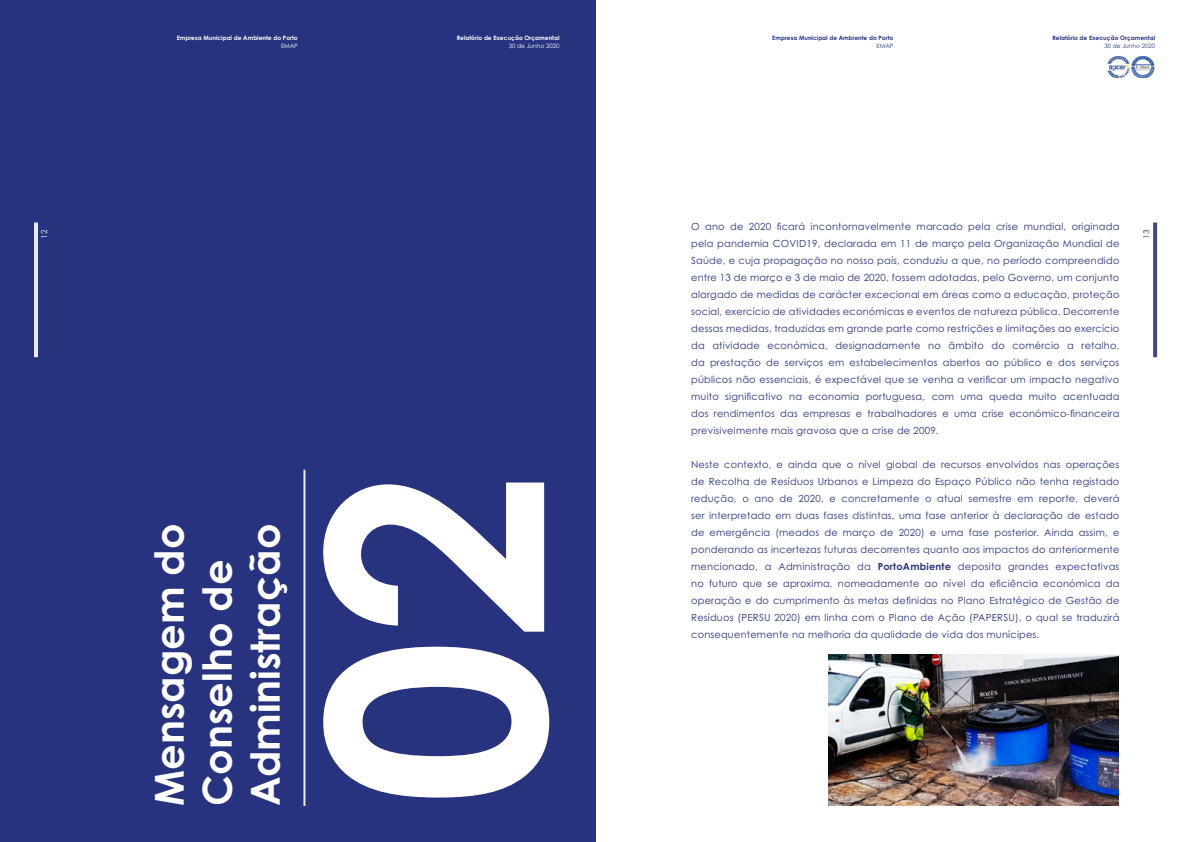
<style>
.page{position:relative;width:1191px;height:842px;background:#fff}
.page>*{position:absolute;margin:0;border:0;box-sizing:border-box;transform-origin:0 0}
.t1{font:700 300px "Century Gothic Pro";color:#fff}
.t2{font:700 40px/48px "Century Gothic Pro";color:#fff}
.t3{font:9.8px/17px "Century Gothic Pro";letter-spacing:.02em;color:#283380;text-align:justify}
.t4{font:8px "Century Gothic Pro";color:#283380}
.t5{font:8px "Century Gothic Pro";color:#fff}
.t6{font:700 6px "Century Gothic Pro";color:#283380}
.t7{font:700 6px "Century Gothic Pro";color:#fff}
.t8{font:6px "Century Gothic Pro";color:#283380}
.t9{font:6px "Century Gothic Pro";color:#fff}
.s1{font-weight:700}
</style>
<div class="page">
<svg style="left:1153px;top:223px;width:4px;height:134px"></svg>
<img style="left:1107px;top:56px;width:48px;height:22px">
<div style="left:0;top:0;width:595px;height:842px;background:#283380"></div>
<hr style="left:34px;top:223px;width:4px;height:134px;background:#e9eaf2">
<hr style="left:303px;top:470px;width:2px;height:336px;background:#fff">
<img style="left:828px;top:655px;width:290px;height:151px">
<p class="t5" style="left:40px;top:239px;width:10px;rotate:-90deg">12</p>
<p class="t7" style="left:177px;top:35px;width:123px">Empresa Municipal de Ambiente do Porto</p>
<p class="t9" style="left:281px;top:42px;width:18px">EMAP</p>
<p class="t7" style="left:457px;top:35px;width:104px">Relatório de Execução Orçamental</p>
<p class="t9" style="left:509px;top:42px;width:52px">30 de Junho 2020</p>
<h2 class="t2" style="left:144px;top:806px;width:284px;rotate:-90deg">Mensagem do<br>Conselho de<br>Administração</h2>
<h1 class="t1" style="left:248px;top:806px;width:337px;rotate:-90deg">02</h1>
<p class="t6" style="left:772px;top:35px;width:123px">Empresa Municipal de Ambiente do Porto</p>
<p class="t8" style="left:876px;top:42px;width:18px">EMAP</p>
<p class="t6" style="left:1052px;top:35px;width:104px">Relatório de Execução Orçamental</p>
<p class="t8" style="left:1104px;top:42px;width:52px">30 de Junho 2020</p>
<p class="t3" style="left:691px;top:218px;width:430px">O ano de 2020 ficará incontornavelmente marcado pela crise mundial, originada pela pandemia COVID19, declarada em 11 de março pela Organização Mundial de Saúde, e cuja propagação no nosso país, conduziu a que, no período compreendido entre 13 de março e 3 de maio de 2020, fossem adotadas, pelo Governo, um conjunto alargado de medidas de carácter excecional em áreas como a educação, proteção social, exercício de atividades económicas e eventos de natureza pública. Decorrente dessas medidas, traduzidas em grande parte como restrições e limitações ao exercício da atividade económica, designadamente no âmbito do comércio a retalho, da prestação de serviços em estabelecimentos abertos ao público e dos serviços públicos não essenciais, é expectável que se venha a verificar um impacto negativo muito significativo na economia portuguesa, com uma queda muito acentuada dos rendimentos das empresas e trabalhadores e uma crise económico-financeira previsivelmente mais gravosa que a crise de 2009.</p>
<p class="t3" style="left:691px;top:456px;width:430px">Neste contexto, e ainda que o nível global de recursos envolvidos nas operações de Recolha de Resíduos Urbanos e Limpeza do Espaço Público não tenha registado redução, o ano de 2020, e concretamente o atual semestre em reporte, deverá ser interpretado em duas fases distintas, uma fase anterior à declaração de estado de emergência (meados de março de 2020) e uma fase posterior. Ainda assim, e ponderando as incertezas futuras decorrentes quanto aos impactos do anteriormente mencionado, a Administração da <span class="s1">PortoAmbiente</span> deposita grandes expectativas no futuro que se aproxima, nomeadamente ao nível da eficiência económica da operação e do cumprimento às metas definidas no Plano Estratégico de Gestão de Resíduos (PERSU 2020) em linha com o Plano de Ação (PAPERSU), o qual se traduzirá consequentemente na melhoria da qualidade de vida dos munícipes.</p>
<p class="t4" style="left:1141px;top:239px;width:10px;rotate:-90deg">13</p>
</div>
